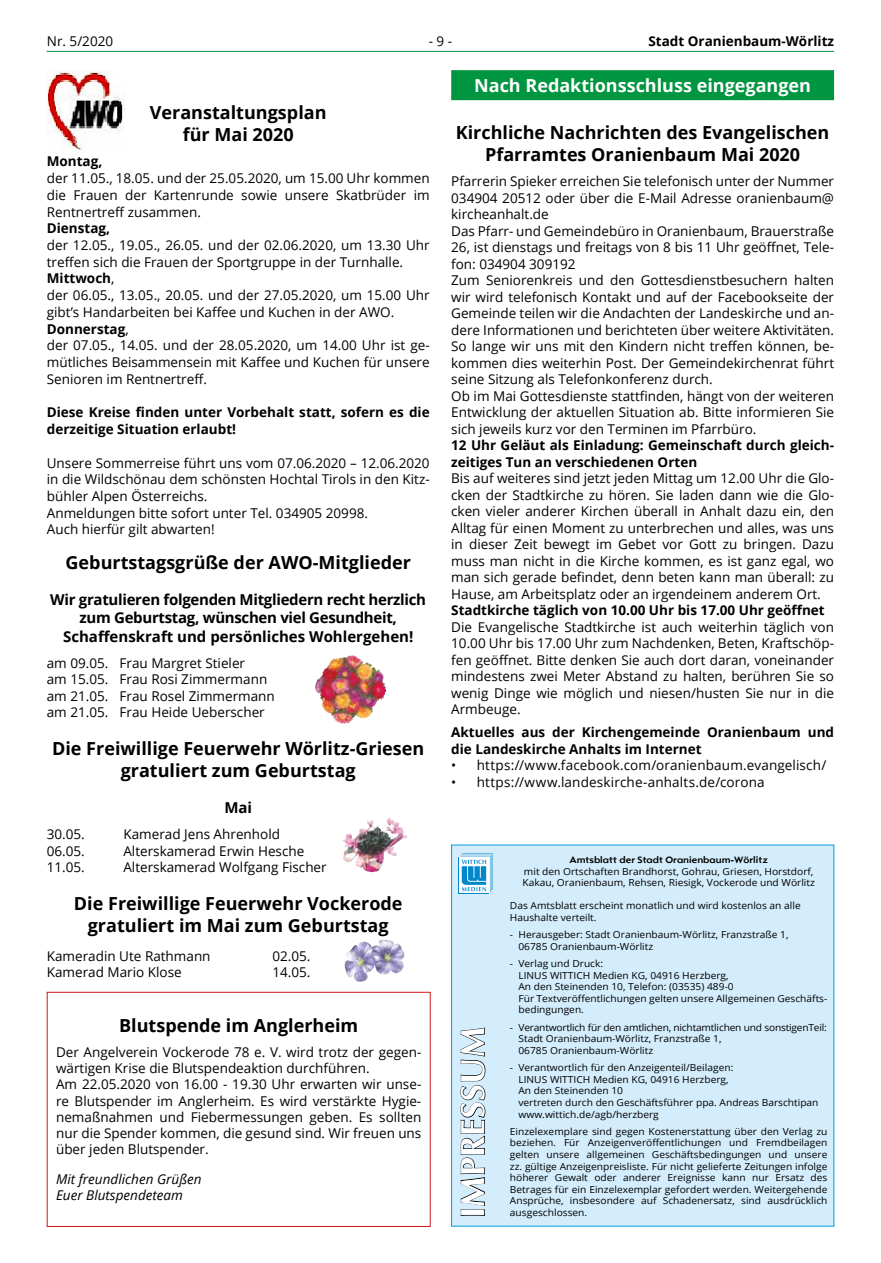
<style>
.page{position:relative;width:881px;height:1263px;background:#fff}
.page>*{position:absolute;margin:0;border:0;box-sizing:border-box;transform-origin:0 0}
.t1{font:700 33.6px "Optima LT";letter-spacing:.015em;color:#fff}
.t2{font:700 18px/22px "Open Sans";color:#000;text-align:center}
.t3{font:700 18px "Open Sans";color:#fff}
.t4{font:700 15px/18.6px "Open Sans";letter-spacing:-.02em;color:#000;text-align:center}
.t5{font:13.5px/16.5px "Open Sans";color:#000}
.t6{font:700 13.5px/16.5px "Open Sans";color:#000}
.t7{font:italic 13.5px/16.2px "Open Sans";color:#000}
.t8{font:9.6px/11.6px "Open Sans";color:#000;scale:1.05 1}
.t9{font:9.6px/11.6px "Open Sans";letter-spacing:-.02em;color:#000;scale:1.05 1}
.t10{font:700 9.6px "Opel Sans";color:#000;scale:1.05 1}
.s1{font-weight:700}
</style>
<div class="page">
<hr style="left:47px;top:51px;width:786px;height:1px;background:#009641">
<img style="left:47px;top:70px;width:78px;height:81px">
<div style="left:47px;top:992px;width:383px;height:235px;border:1px solid #cd171a"></div>
<img style="left:324px;top:655px;width:28px;height:15px">
<img style="left:351px;top:818px;width:38px;height:21px">
<img style="left:347px;top:940px;width:38px;height:13px">
<div style="left:451px;top:845px;width:382px;height:381px;background:#d4edfc"></div>
<svg style="left:460px;top:1027px;width:25px;height:189px"></svg>
<div style="left:458px;top:857px;width:31px;height:37px;background:#0087cc"></div>
<svg style="left:459px;top:853px;width:33px;height:40px"></svg>
<div style="left:451px;top:70px;width:382px;height:30px;background:#009641"></div>
<p class="t5" style="left:47px;top:33px;width:68px">Nr. 5/2020</p>
<p class="t5" style="left:428px;top:33px;width:25px">- 9 -</p>
<p class="t6" style="left:648px;top:33px;width:187px">Stadt Oranienbaum-Wörlitz</p>
<h2 class="t2" style="left:150px;top:101px;width:178px">Veranstaltungsplan für Mai 2020</h2>
<p class="t6" style="left:47px;top:153px;width:57px">Montag,</p>
<p class="t5" style="left:47px;top:169px;width:384px;text-align:justify">der 11.05., 18.05. und der 25.05.2020, um 15.00 Uhr kommen die Frauen der Kartenrunde sowie unsere Skatbrüder im Rentnertreff zusammen.</p>
<p class="t6" style="left:47px;top:220px;width:65px">Dienstag,</p>
<p class="t5" style="left:47px;top:236px;width:384px">der 12.05., 19.05., 26.05. und der 02.06.2020, um 13.30 Uhr treffen sich die Frauen der Sportgruppe in der Turnhalle.<br><span class="s1">Mittwoch</span>,<br>der 06.05., 13.05., 20.05. und der 27.05.2020, um 15.00 Uhr gibt’s Handarbeiten bei Kaffee und Kuchen in der AWO.<br><span class="s1">Donnerstag</span>,<br>der 07.05., 14.05. und der 28.05.2020, um 14.00 Uhr ist ge&shy;mütliches Beisammensein mit Kaffee und Kuchen für unsere Senioren im Rentnertreff.</p>
<p class="t6" style="left:47px;top:404px;width:384px">Diese Kreise finden unter Vorbehalt statt, sofern es die derzeitige Situation erlaubt!</p>
<p class="t5" style="left:47px;top:454px;width:384px">Unsere Sommerreise führt uns vom 07.06.2020 – 12.06.2020 in die Wildschönau dem schönsten Hochtal Tirols in den Kitz&shy;bühler Alpen Österreichs.<br>Anmeldungen bitte sofort unter Tel. 034905 20998.<br>Auch hierfür gilt abwarten!</p>
<h2 class="t2" style="left:66px;top:551px;width:347px">Geburtstagsgrüße der AWO-Mitglieder</h2>
<p class="t4" style="left:50px;top:590px;width:377px">Wir gratulieren folgenden Mitgliedern recht herzlich zum Geburtstag, wünschen viel Gesundheit,<br>Schaffenskraft und persönliches Wohlergehen!</p>
<p class="t5" style="left:47px;top:655px;width:229px">am 09.05. Frau Margret Stieler<br>am 15.05. Frau Rosi Zimmermann am 21.05. Frau Rosel Zimmermann am 21.05. Frau Heide Ueberscher</p>
<h2 class="t2" style="left:52px;top:737px;width:373px">Die Freiwillige Feuerwehr Wörlitz-Griesen gratuliert zum Geburtstag</h2>
<p class="t4" style="left:224px;top:798px;width:29px">Mai</p>
<p class="t5" style="left:47px;top:826px;width:40px">30.05.</p>
<p class="t5" style="left:123px;top:826px;width:158px">Kamerad Jens Ahrenhold</p>
<p class="t5" style="left:47px;top:842px;width:40px">06.05.</p>
<p class="t5" style="left:123px;top:842px;width:182px">Alterskamerad Erwin Hesche</p>
<p class="t5" style="left:47px;top:858px;width:40px">11.05.</p>
<p class="t5" style="left:123px;top:858px;width:205px">Alterskamerad Wolfgang Fischer</p>
<h2 class="t2" style="left:74px;top:892px;width:330px">Die Freiwillige Feuerwehr Vockerode gratuliert im Mai zum Geburtstag</h2>
<p class="t5" style="left:47px;top:947px;width:165px">Kameradin Ute Rathmann</p>
<p class="t5" style="left:272px;top:947px;width:40px">02.05.</p>
<p class="t5" style="left:47px;top:963px;width:136px">Kamerad Mario Klose</p>
<p class="t5" style="left:272px;top:963px;width:40px">14.05.</p>
<h2 class="t2" style="left:119px;top:1014px;width:240px">Blutspende im Anglerheim</h2>
<p class="t5" style="left:56px;top:1044px;width:366px">Der Angelverein Vockerode 78 e. V. wird trotz der gegen&shy;wärtigen Krise die Blutspendeaktion durchführen.<br>Am 22.05.2020 von 16.00 - 19.30 Uhr erwarten wir unse&shy;re Blutspender im Anglerheim. Es wird verstärkte Hygie&shy;nemaßnahmen und Fiebermessungen geben. Es sollten nur die Spender kommen, die gesund sind. Wir freuen uns über jeden Blutspender.</p>
<p class="t7" style="left:56px;top:1170px;width:147px">Mit freundlichen Grüßen<br>Euer Blutspendeteam</p>
<h2 class="t3" style="left:474px;top:72px;width:338px">Nach Redaktionsschluss eingegangen</h2>
<h2 class="t2" style="left:455px;top:121px;width:375px">Kirchliche Nachrichten des Evangelischen<br>Pfarramtes Oranienbaum Mai 2020</h2>
<p class="t5" style="left:451px;top:173px;width:384px">Pfarrerin Spieker erreichen Sie telefonisch unter der Nummer 034904 20512 oder über die E-Mail Adresse oranienbaum@ kircheanhalt.de<br>Das Pfarr- und Gemeindebüro in Oranienbaum, Brauerstraße 26, ist dienstags und freitags von 8 bis 11 Uhr geöffnet, Tele&shy;fon: 034904 309192<br>Zum Seniorenkreis und den Gottesdienstbesuchern halten wir wird telefonisch Kontakt und auf der Facebookseite der Gemeinde teilen wir die Andachten der Landeskirche und an&shy;dere Informationen und berichteten über weitere Aktivitäten.<br>So lange wir uns mit den Kindern nicht treffen können, be&shy;kommen dies weiterhin Post. Der Gemeindekirchenrat führt seine Sitzung als Telefonkonferenz durch.<br>Ob im Mai Gottesdienste stattfinden, hängt von der weiteren Entwicklung der aktuellen Situation ab. Bitte informieren Sie sich jeweils kurz vor den Terminen im Pfarrbüro.</p>
<p class="t6" style="left:451px;top:437px;width:384px">12 Uhr Geläut als Einladung: Gemeinschaft durch gleich&shy;zeitiges Tun an verschiedenen Orten</p>
<p class="t5" style="left:451px;top:470px;width:384px;text-align:justify">Bis auf weiteres sind jetzt jeden Mittag um 12.00 Uhr die Glo&shy;cken der Stadtkirche zu hören. Sie laden dann wie die Glo&shy;cken vieler anderer Kirchen überall in Anhalt dazu ein, den Alltag für einen Moment zu unterbrechen und alles, was uns in dieser Zeit bewegt im Gebet vor Gott zu bringen. Dazu muss man nicht in die Kirche kommen, es ist ganz egal, wo man sich gerade befindet, denn beten kann man überall: zu Hause, am Arbeitsplatz oder an irgendeinem anderem Ort.</p>
<p class="t6" style="left:451px;top:602px;width:375px">Stadtkirche täglich von 10.00 Uhr bis 17.00 Uhr geöffnet</p>
<p class="t5" style="left:451px;top:618px;width:384px;text-align:justify">Die Evangelische Stadtkirche ist auch weiterhin täglich von 10.00 Uhr bis 17.00 Uhr zum Nachdenken, Beten, Kraftschöp&shy;fen geöffnet. Bitte denken Sie auch dort daran, voneinander mindestens zwei Meter Abstand zu halten, berühren Sie so wenig Dinge wie möglich und niesen/husten Sie nur in die Armbeuge.</p>
<p class="t6" style="left:451px;top:724px;width:384px">Aktuelles aus der Kirchengemeinde Oranienbaum und die Landeskirche Anhalts im Internet</p>
<p class="t5" style="left:451px;top:757px;width:376px">• https://www.facebook.com/oranienbaum.evangelisch/</p>
<p class="t5" style="left:451px;top:773px;width:315px">• https://www.landeskirche-anhalts.de/corona</p>
<h1 class="t1" style="left:453px;top:1218px;width:193px;rotate:-90deg">IMPRESSUM</h1>
<p class="t10" style="left:569px;top:854px;width:190px">Amtsblatt der Stadt Oranienbaum-Wörlitz</p>
<p class="t8" style="left:522px;top:865px;width:280px">mit den Ortschaften Brandhorst, Gohrau, Griesen, Horstdorf,<br>Kakau, Oranienbaum, Rehsen, Riesigk, Vockerode und Wörlitz</p>
<p class="t8" style="left:509px;top:900px;width:278px">Das Amtsblatt erscheint monatlich und wird kostenlos an alle<br>Haushalte verteilt.</p>
<p class="t8" style="left:518px;top:929px;width:259px;text-indent:-9px">- Herausgeber: Stadt Oranienbaum-Wörlitz, Franzstraße 1,<br>06785 Oranienbaum-Wörlitz</p>
<p class="t8" style="left:518px;top:957px;width:295px;text-indent:-8px">- Verlag und Druck:<br>LINUS WITTICH Medien KG, 04916 Herzberg,<br>An den Steinenden 10, Telefon: (03535) 489-0<br>Für Textveröffentlichungen gelten unsere Allgemeinen Geschäfts&shy;bedingungen.</p>
<p class="t9" style="left:518px;top:1021px;width:295px;text-indent:-9px">- Verantwortlich für den amtlichen, nichtamtlichen und sonstigenTeil:<br>Stadt Oranienbaum-Wörlitz, Franzstraße 1,<br>06785 Oranienbaum-Wörlitz</p>
<p class="t8" style="left:518px;top:1061px;width:287px;text-indent:-9px">- Verantwortlich für den Anzeigenteil/Beilagen:<br>LINUS WITTICH Medien KG, 04916 Herzberg,<br>An den Steinenden 10<br>vertreten durch den Geschäftsführer ppa. Andreas Barschtipan www.wittich.de/agb/herzberg</p>
<p class="t8" style="left:509px;top:1125px;width:304px;text-align:justify">Einzelexemplare sind gegen Kostenerstattung über den Verlag zu beziehen. Für Anzeigenveröffentlichungen und Fremdbeilagen gelten unsere allgemeinen Geschäftsbedingungen und unsere zz. gültige Anzeigenpreisliste. Für nicht gelieferte Zeitungen infolge höherer Gewalt oder anderer Ereignisse kann nur Ersatz des Betrages für ein Einzelexemplar gefordert werden. Weitergehende Ansprüche, insbesondere auf Schadenersatz, sind ausdrücklich</p>
<p class="t8" style="left:509px;top:1206px;width:75px">ausgeschlossen.</p>
</div>
